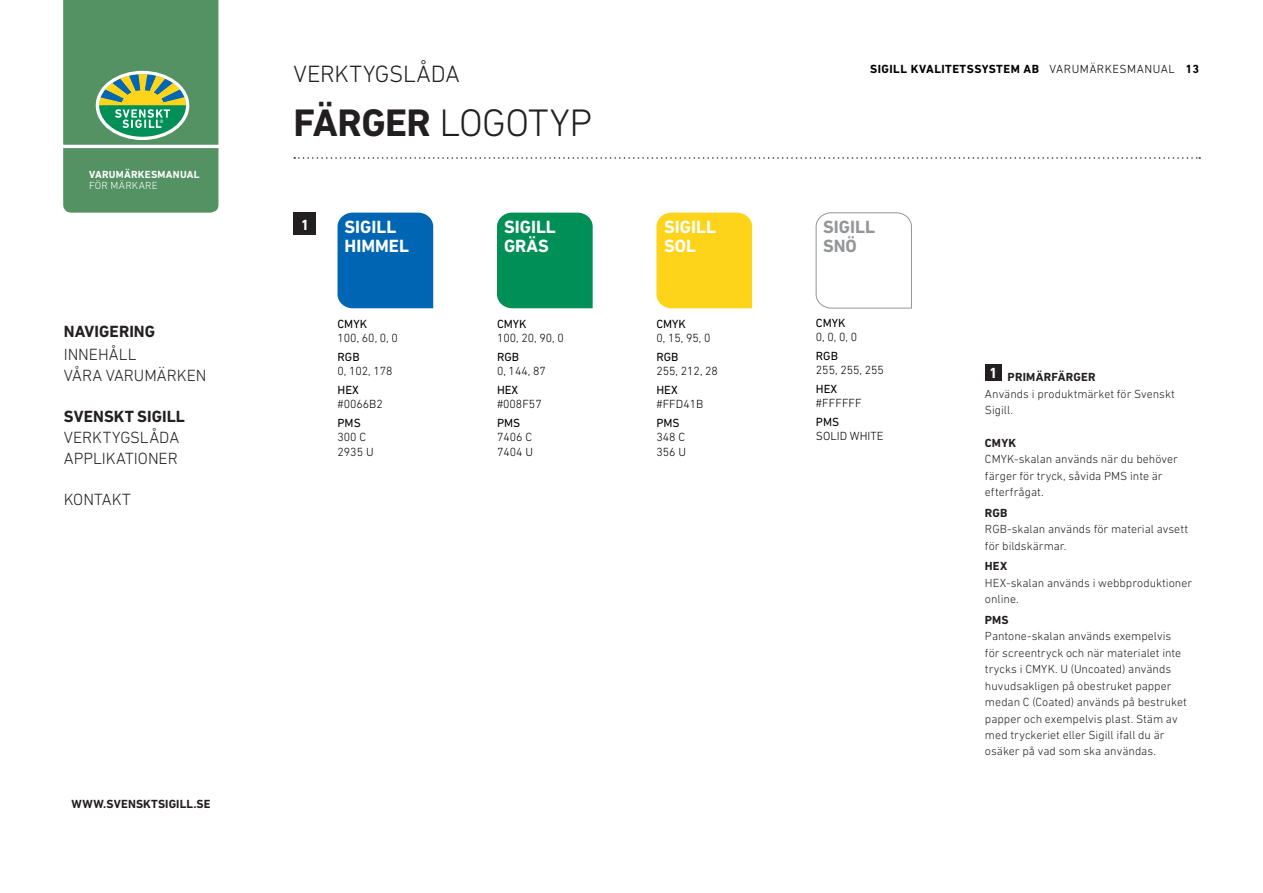
<style>
.page{position:relative;width:1263px;height:893px;background:#fff}
.page>*{position:absolute;margin:0;border:0;box-sizing:border-box;transform-origin:0 0}
.Huvudrubrik{font:300 39px "DIN Next LT Pro";letter-spacing:-.015em;color:#231f20}
.Överrubrik{font:300 24px "DIN Next LT Pro";letter-spacing:-.01em;color:#231f20}
.t1{font:700 18px "DIN Next LT Pro";color:#fff}
.Rubrik_Färger{font:700 18px "DIN Next LT Pro";color:#939598}
.t2{font:300 16.5px/20.7px "DIN Next LT Pro";color:#231f20}
.t3{font:700 16.5px "DIN Next LT Pro";letter-spacing:.005em;color:#231f20}
.siffror{font:700 15px "DIN Next LT Pro";color:#fff}
.Brödtext{font:300 12px/16.5px "DIN Next LT Pro";color:#231f20}
.Minirubrik{font:300 12px/14.4px "DIN Next LT Pro";color:#000001}
.Tabellrubrik{font:300 12px/16.5px "DIN Next LT Pro";color:#231f20}
.t4{font:700 12px "DIN Next LT Pro";letter-spacing:.04em;color:#000001}
.t5{font:700 12px "DIN Next LT Pro";letter-spacing:.01em;color:#231f20}
.t6{font:700 10.5px "DIN Next LT Pro";letter-spacing:.025em;color:#fff}
.t7{font:300 10.5px "DIN Next LT Pro";letter-spacing:.025em;color:#fff}
.s1{font-weight:700}
.s2{font-weight:400}
.s3{font-weight:300}
</style>
<div class="page">
<svg style="left:294px;top:157px;width:906px;height:2px"></svg>
<svg style="left:63px;top:0;width:155px;height:213px;background:#5d9869"></svg>
<div style="left:337px;top:213px;width:96px;height:95px;background:#0066b3"></div>
<div style="left:344px;top:219px;width:77px;height:48px;background:#0066b3"></div>
<div style="left:497px;top:213px;width:96px;height:95px;background:#009057"></div>
<div style="left:504px;top:219px;width:76px;height:48px;background:#009057"></div>
<div style="left:656px;top:213px;width:96px;height:95px;background:#fed41a"></div>
<div style="left:293px;top:213px;width:23px;height:22px;background:#231f20"></div>
<div style="left:985px;top:364px;width:17px;height:17px;background:#231f20"></div>
<svg style="left:816px;top:212px;width:96px;height:96px"></svg>
<p class="t6" style="left:89px;top:168px;width:112px">VARUMÄRKESMANUAL</p>
<p class="t7" style="left:89px;top:179px;width:70px">FÖR MÄRKARE</p>
<h3 class="t3" style="left:64px;top:322px;width:93px">NAVIGERING</h3>
<h3 class="t2" style="left:64px;top:344px;width:144px">INNEHÅLL<br>VÅRA VARUMÄRKEN</h3>
<h3 class="t3" style="left:64px;top:407px;width:123px">SVENSKT SIGILL</h3>
<h3 class="t2" style="left:64px;top:427px;width:117px">VERKTYGSLÅDA<br>APPLIKATIONER</h3>
<h3 class="t2" style="left:64px;top:489px;width:69px">KONTAKT</h3>
<p class="Överrubrik" style="left:293px;top:60px;width:168px">VERKTYGSLÅDA</p>
<p class="Huvudrubrik" style="left:293px;top:100px;width:300px"><span class="s1">FÄRGER</span> LOGOTYP</p>
<p class="siffror" style="left:301px;top:216px;width:10px">1</p>
<p class="t1" style="left:344px;top:216px;width:53px">SIGILL</p>
<p class="t1" style="left:344px;top:235px;width:66px">HIMMEL</p>
<p class="Minirubrik" style="left:337px;top:316px;width:62px"><span class="s2">CMYK<br></span>100, 60, 0, 0</p>
<p class="Minirubrik" style="left:337px;top:350px;width:57px"><span class="s2">RGB<br></span>0, 102, 178</p>
<p class="Minirubrik" style="left:337px;top:383px;width:47px"><span class="s2">HEX </span>#0066B2</p>
<p class="Minirubrik" style="left:337px;top:416px;width:38px"><span class="s2">PMS<br></span>300 C<br>2935 U</p>
<p class="t1" style="left:504px;top:216px;width:53px">SIGILL</p>
<p class="t1" style="left:504px;top:235px;width:46px">GRÄS</p>
<p class="Minirubrik" style="left:497px;top:316px;width:68px"><span class="s2">CMYK<br></span>100, 20, 90, 0</p>
<p class="Minirubrik" style="left:497px;top:350px;width:50px"><span class="s2">RGB<br></span>0, 144, 87</p>
<p class="Minirubrik" style="left:497px;top:383px;width:46px"><span class="s2">HEX </span>#008F57</p>
<p class="Minirubrik" style="left:497px;top:416px;width:38px"><span class="s2">PMS<br></span>7406 C<br>7404 U</p>
<p class="t1" style="left:664px;top:216px;width:53px">SIGILL</p>
<p class="t1" style="left:664px;top:235px;width:33px">SOL</p>
<p class="Minirubrik" style="left:656px;top:316px;width:56px"><span class="s2">CMYK<br></span>0, 15, 95, 0</p>
<p class="Minirubrik" style="left:656px;top:350px;width:63px"><span class="s2">RGB<br></span>255, 212, 28</p>
<p class="Minirubrik" style="left:656px;top:383px;width:48px"><span class="s2">HEX </span>#FFD41B</p>
<p class="Minirubrik" style="left:656px;top:416px;width:31px"><span class="s2">PMS<br></span>348 C<br>356 U</p>
<p class="t5" style="left:72px;top:797px;width:140px">WWW.SVENSKTSIGILL.SE</p>
<p class="t4" style="left:870px;top:62px;width:331px">SIGILL KVALITETSSYSTEM AB <span class="s3">VARUMÄRKESMANUAL</span> 13</p>
<p class="Rubrik_Färger" style="left:823px;top:216px;width:53px">SIGILL</p>
<p class="Rubrik_Färger" style="left:823px;top:235px;width:35px">SNÖ</p>
<p class="Minirubrik" style="left:816px;top:315px;width:43px"><span class="s2">CMYK<br></span>0, 0, 0, 0</p>
<p class="Minirubrik" style="left:816px;top:348px;width:69px"><span class="s2">RGB<br></span>255, 255, 255</p>
<p class="Minirubrik" style="left:816px;top:381px;width:47px"><span class="s2">HEX </span>#FFFFFF</p>
<p class="Minirubrik" style="left:816px;top:414px;width:69px"><span class="s2">PMS<br></span>SOLID WHITE</p>
<p class="siffror" style="left:989px;top:365px;width:10px">1</p>
<p class="Tabellrubrik" style="left:985px;top:369px;width:191px;text-indent:23px"><span class="s1">PRIMÄRFÄRGER<br></span>Används i produktmärket för Svenskt<br>Sigill.</p>
<p class="Brödtext" style="left:985px;top:434px;width:194px"><span class="s1">CMYK<br></span>CMYK-skalan används när du behöver färger för tryck, såvida PMS inte är efterfrågat.</p>
<p class="Brödtext" style="left:985px;top:504px;width:205px"><span class="s1">RGB<br></span>RGB-skalan används för material avsett för bildskärmar.</p>
<p class="Brödtext" style="left:985px;top:558px;width:209px"><span class="s1">HEX<br></span>HEX-skalan används i webbproduktioner online.</p>
<p class="Brödtext" style="left:985px;top:611px;width:203px"><span class="s1">PMS<br></span>Pantone-skalan används exempelvis för screentryck och när materialet inte trycks i CMYK. U (Uncoated) används huvudsakligen på obestruket papper medan C (Coated) används på bestruket papper och exempelvis plast. Stäm av med tryckeriet eller Sigill ifall du är osäker på vad som ska användas.</p>
</div>
